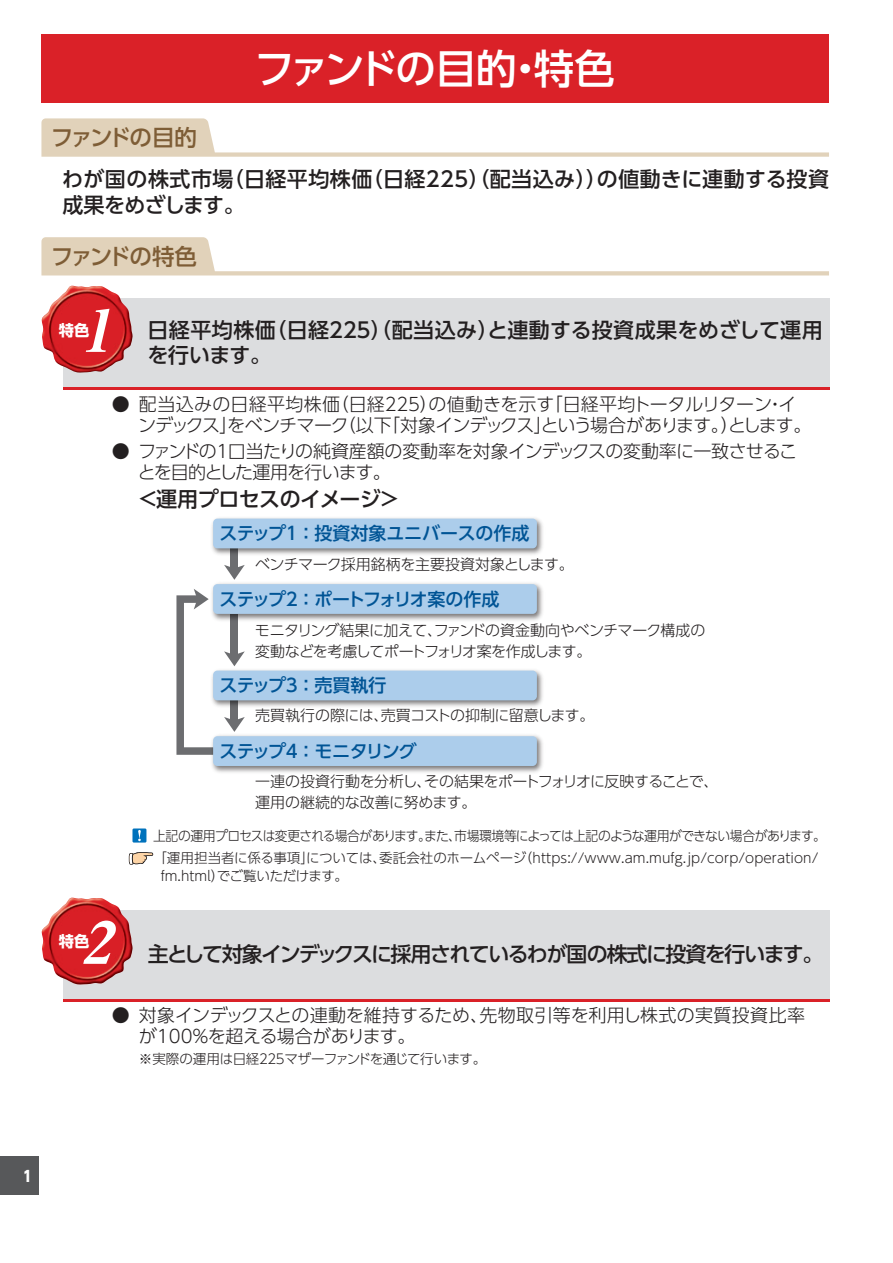
<style>
.page{position:relative;width:893px;height:1263px;background:#fff}
.page>*{position:absolute;margin:0;border:0;box-sizing:border-box;transform-origin:0 0}
.t1{font:italic 58.5px "Midashi Min Pr 5 MA31";color:#fff;scale:1.04 1}
.t2{font:500 40.5px "UD Shin Go Pro";letter-spacing:-.06em;color:#fff}
.t3{font:500 22.5px "UD Shin Go Pro";letter-spacing:-.095em;color:#7e5d36}
.t4{font:500 21px/25.5px "UD Shin Go Pro";letter-spacing:.02em;color:#231f20}
.t5{font:500 21px/25.5px "UD Shin Go Pro";letter-spacing:.015em;color:#231f20}
.t6{font:500 21px "UD Shin Go Pro";letter-spacing:-.075em;color:#231f20}
.t7{font:500 21px "UD Shin Go Pro";letter-spacing:-.02em;color:#231f20}
.t8{font:300 18px/21px "UD Shin Go Pro";letter-spacing:-.03em;color:#231f20}
.t9{font:300 18px/21px "UD Shin Go Pro";letter-spacing:-.005em;color:#231f20}
.t10{font:500 18px "UD Shin Go Pro";letter-spacing:-.105em;color:#005495}
.t11{font:500 18px "UD Shin Go Pro";letter-spacing:-.01em;color:#005495}
.t12{font:500 18px "UD Shin Go Pro";letter-spacing:-.045em;color:#005495}
.t13{font:700 15.3px "UD Shin Go Pro";color:#fff}
.t14{font:300 15px/21px "UD Shin Go Pro";letter-spacing:-.03em;color:#231f20}
.t15{font:800 15px "UD Shin Go Pro";color:#fff;scale:.9 1}
.t16{font:300 13.5px/22.5px "UD Shin Go Pro";letter-spacing:-.03em;color:#231f20;scale:.95 1}
.t17{font:300 13.5px "UD Shin Go Pro";letter-spacing:-.03em;color:#231f20}
.t18{font:300 13.5px "UD Shin Go Pro";letter-spacing:-.01em;color:#231f20}
</style>
<div class="page">
<div style="left:0;top:1157px;width:38px;height:38px;background:#57585a"></div>
<div style="left:41px;top:35px;width:788px;height:68px;background:#da2128"></div>
<svg style="left:41px;top:118px;width:788px;height:39px"></svg>
<svg style="left:41px;top:237px;width:788px;height:38px"></svg>
<div style="left:63px;top:298px;width:766px;height:92px;background:#dcdddf"></div>
<hr style="left:63px;top:387px;width:766px;height:3px;background:#da2128">
<img style="left:41px;top:286px;width:92px;height:87px">
<div style="left:231px;top:548px;width:7px;height:21px;background:#6c6d70"></div>
<svg style="left:224px;top:565px;width:21px;height:15px"></svg>
<svg style="left:176px;top:589px;width:69px;height:166px"></svg>
<img style="left:211px;top:518px;width:332px;height:40px">
<div style="left:213px;top:519px;width:324px;height:29px;background:#accdeb;border-radius:4px"></div>
<img style="left:209px;top:583px;width:334px;height:40px">
<div style="left:213px;top:584px;width:324px;height:30px;background:#accdeb;border-radius:4px"></div>
<img style="left:209px;top:666px;width:334px;height:44px">
<div style="left:213px;top:671px;width:324px;height:29px;background:#accdeb;border-radius:4px"></div>
<img style="left:209px;top:732px;width:334px;height:41px">
<div style="left:213px;top:736px;width:324px;height:30px;background:#accdeb;border-radius:4px"></div>
<div style="left:132px;top:828px;width:14px;height:14px;background:#0072bc"></div>
<svg style="left:138px;top:830px;width:3px;height:11px"></svg>
<svg style="left:128px;top:852px;width:26px;height:13px"></svg>
<div style="left:63px;top:910px;width:766px;height:91px;background:#dcdddf"></div>
<hr style="left:63px;top:998px;width:766px;height:3px;background:#da2128">
<img style="left:41px;top:898px;width:92px;height:87px">
<h2 class="t2" style="left:254px;top:36px;width:362px">ファンドの目的・特色</h2>
<h3 class="t3" style="left:51px;top:119px;width:147px">ファンドの目的</h3>
<h3 class="t4" style="left:62px;top:166px;width:768px">わが国の株式市場（日経平均株価（日経225）（配当込み））の値動きに連動する投資成果をめざします。</h3>
<h3 class="t3" style="left:51px;top:238px;width:148px">ファンドの特色</h3>
<h1 class="t1" style="left:80px;top:285px;width:49px">1</h1>
<h3 class="t5" style="left:147px;top:316px;width:677px">日経平均株価（日経２２５）（配当込み）と連動する投資成果をめざして運用を行います。</h3>
<p class="t8" style="left:138px;top:393px;width:675px;text-indent:-26px">● 配当込みの日経平均株価（日経２２５）の値動きを示す「日経平均トータルリターン・インデックス」をベンチマーク（以下「対象インデックス」という場合があります。）とします。</p>
<p class="t8" style="left:138px;top:440px;width:661px;text-indent:-26px">● ファンドの１口当たりの純資産額の変動率を対象インデックスの変動率に一致させることを目的とした運用を行います。</p>
<h3 class="t7" style="left:137px;top:482px;width:265px">＜運用プロセスのイメージ＞</h3>
<p class="t11" style="left:219px;top:519px;width:312px">ステップ１ ：投資対象ユニバースの作成</p>
<p class="t13" style="left:59px;top:317px;width:32px">特色</p>
<p class="t14" style="left:255px;top:553px;width:320px">ベンチマーク採用銘柄を主要投資対象とします。</p>
<p class="t10" style="left:219px;top:584px;width:281px">ステップ２ ：ポートフォリオ案の作成</p>
<p class="t14" style="left:255px;top:619px;width:452px">モニタリング結果に加えて、ファンドの資金動向やベンチマーク構成の変動などを考慮してポートフォリオ案を作成します。</p>
<p class="t12" style="left:219px;top:671px;width:169px">ステップ３ ：売買執行</p>
<p class="t14" style="left:255px;top:704px;width:341px">売買執行の際には、売買コストの抑制に留意します。</p>
<p class="t10" style="left:219px;top:736px;width:199px">ステップ４ ：モニタリング</p>
<p class="t14" style="left:255px;top:770px;width:465px">一連の投資行動を分析し、その結果をポートフォリオに反映することで、運用の継続的な改善に努めます。</p>
<h1 class="t1" style="left:80px;top:897px;width:49px">2</h1>
<p class="t13" style="left:59px;top:929px;width:32px">特色</p>
<p class="t16" style="left:153px;top:824px;width:710px">上記の運用プロセスは変更される場合があります。また、市場環境等によっては上記のような運用ができない場合があります。「運用担当者に係る事項」については、委託会社のホームページ（https://www.am.mufg.jp/corp/operation/</p>
<p class="t18" style="left:161px;top:865px;width:189px">fm.html）でご覧いただけます。</p>
<h3 class="t6" style="left:148px;top:937px;width:677px">主として対象インデックスに採用されているわが国の株式に投資を行います。</h3>
<p class="t9" style="left:139px;top:1004px;width:667px;text-indent:-27px">● 対象インデックスとの連動を維持するため、先物取引等を利用し株式の実質投資比率が100％を超える場合があります。</p>
<p class="t17" style="left:139px;top:1048px;width:349px">※実際の運用は日経２２５マザーファンドを通じて行います。</p>
<p class="t15" style="left:23px;top:1163px;width:11px">1</p>
</div>
